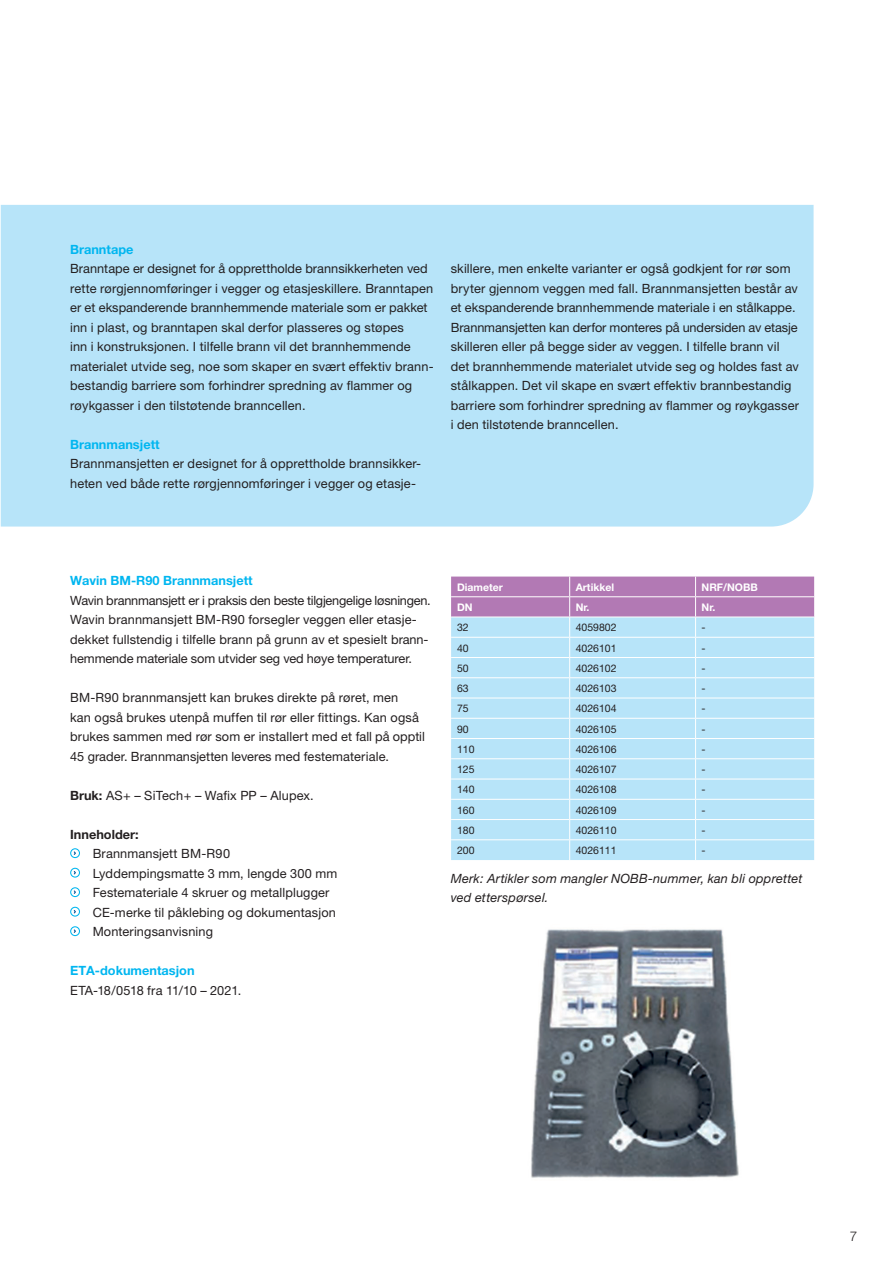
<style>
.page{position:relative;width:893px;height:1263px;background:#fff}
.page>*{position:absolute;margin:0;border:0;box-sizing:border-box;transform-origin:0 0}
.t1{font:300 13.5px "Helvetica Neue";color:#231f20}
.Body_text{font:12.75px/19.5px "Helvetica Neue";letter-spacing:.01em;color:#231f20}
.Body_text-2{font:12.75px "Helvetica Neue";letter-spacing:-.02em;color:#231f20}
.Caption_text{font:italic 12.75px/19.5px "Helvetica Neue";letter-spacing:.015em;color:#231f20}
.Body_text-3{font:700 12.75px "Helvetica Neue";color:#00b6f0}
.Body_text-4{font:700 12.75px "Helvetica Neue";color:#231f20}
.Table_text{font:10.5px "Helvetica Neue";color:#231f20}
.Table_header{font:700 10.5px "Helvetica Neue";color:#fff}
.s1{font-weight:700}
</style>
<div class="page">
<div style="left:1px;top:205px;width:813px;height:322px;background:#b7e4f9"></div>
<div style="left:70px;top:848px;width:10px;height:10px;border:1px solid #00b6f0;border-radius:50%"></div>
<div style="left:70px;top:868px;width:10px;height:9px;border:1px solid #00b6f0;border-radius:50%"></div>
<div style="left:70px;top:887px;width:10px;height:10px;border:1px solid #00b6f0;border-radius:50%"></div>
<div style="left:70px;top:907px;width:10px;height:9px;border:1px solid #00b6f0;border-radius:50%"></div>
<div style="left:70px;top:926px;width:10px;height:10px;border:1px solid #00b6f0;border-radius:50%"></div>
<img style="left:531px;top:929px;width:208px;height:249px">
<svg style="left:451px;top:576px;width:363px;height:284px;background:#bad6ef"></svg>
<p class="Body_text-3" style="left:70px;top:241px;width:65px">Branntape</p>
<p class="Body_text" style="left:70px;top:259px;width:359px">Branntape er designet for å opprettholde brannsikkerheten ved</p>
<p class="Body_text" style="left:70px;top:278px;width:365px">rette rørgjennomføringer i vegger og etasjeskillere. Branntapen er et ekspanderende brannhemmende materiale som er pakket inn i plast, og branntapen skal derfor plasseres og støpes<br>inn i konstruksjonen. I tilfelle brann vil det brannhemmende materialet utvide seg, noe som skaper en svært effektiv brann&shy;bestandig barriere som forhindrer spredning av flammer og røykgasser i den tilstøtende branncellen.</p>
<p class="Body_text-3" style="left:70px;top:436px;width:91px">Brannmansjett</p>
<p class="Body_text" style="left:70px;top:454px;width:353px">Brannmansjetten er designet for å opprettholde brannsikker&shy;heten ved både rette rørgjennomføringer i vegger og etasje-</p>
<p class="Body_text" style="left:451px;top:259px;width:350px">skillere, men enkelte varianter er også godkjent for rør som bryter gjennom veggen med fall. Brannmansjetten består av et ekspanderende brannhemmende materiale i en stålkappe.<br>Brannmansjetten kan derfor monteres på undersiden av etasje skilleren eller på begge sider av veggen. I tilfelle brann vil det brannhemmende materialet utvide seg og holdes fast av stålkappen. Det vil skape en svært effektiv brannbestandig barriere som forhindrer spredning av flammer og røykgasser i den tilstøtende branncellen.</p>
<p class="Body_text-3" style="left:70px;top:573px;width:184px">Wavin BM-R90 Brannmansjett</p>
<p class="Body_text-2" style="left:70px;top:592px;width:362px">Wavin brannmansjett er i praksis den beste tilgjengelige løsningen.</p>
<p class="Body_text" style="left:70px;top:610px;width:360px">Wavin brannmansjett BM-R90 forsegler veggen eller etasje&shy;dekket fullstendig i tilfelle brann på grunn av et spesielt brann&shy;hemmende materiale som utvider seg ved høye temperaturer.</p>
<p class="Body_text" style="left:70px;top:688px;width:356px">BM-R90 brannmansjett kan brukes direkte på røret, men<br>kan også brukes utenpå muffen til rør eller fittings. Kan også brukes sammen med rør som er installert med et fall på opptil 45 grader. Brannmansjetten leveres med festemateriale.</p>
<p class="Body_text" style="left:70px;top:785px;width:245px"><span class="s1">Bruk:</span> AS+ – SiTech+ – Wafix PP – Alupex.</p>
<p class="Body_text-4" style="left:70px;top:826px;width:70px">Inneholder:</p>
<p class="Body_text" style="left:93px;top:844px;width:139px">Brannmansjett BM-R90</p>
<p class="Body_text" style="left:93px;top:863px;width:246px">Lyddempingsmatte 3 mm, lengde 300 mm</p>
<p class="Body_text" style="left:93px;top:883px;width:238px">Festemateriale 4 skruer og metallplugger</p>
<p class="Body_text" style="left:93px;top:902px;width:245px">CE-merke til påklebing og dokumentasjon</p>
<p class="Body_text" style="left:93px;top:922px;width:122px">Monteringsanvisning</p>
<p class="Body_text-3" style="left:70px;top:963px;width:126px">ETA-dokumentasjon</p>
<p class="Body_text-2" style="left:70px;top:982px;width:173px">ETA-18/0518 fra 11/10 – 2021.</p>
<p class="Table_header" style="left:457px;top:580px;width:47px">Diameter</p>
<p class="Table_header" style="left:576px;top:580px;width:40px">Artikkel</p>
<p class="Table_header" style="left:702px;top:580px;width:58px">NRF/NOBB</p>
<p class="Table_header" style="left:457px;top:601px;width:17px">DN</p>
<p class="Table_header" style="left:576px;top:601px;width:15px">Nr.</p>
<p class="Table_header" style="left:702px;top:601px;width:15px">Nr.</p>
<p class="Table_text" style="left:457px;top:621px;width:13px">32</p>
<p class="Table_text" style="left:576px;top:621px;width:42px">4059802</p>
<p class="Table_text" style="left:702px;top:621px;width:6px">-</p>
<p class="Table_text" style="left:457px;top:641px;width:13px">40</p>
<p class="Table_text" style="left:576px;top:641px;width:42px">4026101</p>
<p class="Table_text" style="left:702px;top:641px;width:6px">-</p>
<p class="Table_text" style="left:457px;top:662px;width:13px">50</p>
<p class="Table_text" style="left:576px;top:662px;width:42px">4026102</p>
<p class="Table_text" style="left:702px;top:662px;width:6px">-</p>
<p class="Table_text" style="left:457px;top:682px;width:13px">63</p>
<p class="Table_text" style="left:576px;top:682px;width:42px">4026103</p>
<p class="Table_text" style="left:702px;top:682px;width:6px">-</p>
<p class="Table_text" style="left:457px;top:702px;width:13px">75</p>
<p class="Table_text" style="left:576px;top:702px;width:42px">4026104</p>
<p class="Table_text" style="left:702px;top:702px;width:6px">-</p>
<p class="Table_text" style="left:457px;top:722px;width:13px">90</p>
<p class="Table_text" style="left:576px;top:722px;width:42px">4026105</p>
<p class="Table_text" style="left:702px;top:722px;width:6px">-</p>
<p class="Table_text" style="left:457px;top:743px;width:19px">110</p>
<p class="Table_text" style="left:576px;top:743px;width:42px">4026106</p>
<p class="Table_text" style="left:702px;top:743px;width:6px">-</p>
<p class="Table_text" style="left:457px;top:763px;width:19px">125</p>
<p class="Table_text" style="left:576px;top:763px;width:42px">4026107</p>
<p class="Table_text" style="left:702px;top:763px;width:6px">-</p>
<p class="Table_text" style="left:457px;top:783px;width:19px">140</p>
<p class="Table_text" style="left:576px;top:783px;width:42px">4026108</p>
<p class="Table_text" style="left:702px;top:783px;width:6px">-</p>
<p class="Table_text" style="left:457px;top:803px;width:19px">160</p>
<p class="Table_text" style="left:576px;top:803px;width:42px">4026109</p>
<p class="Table_text" style="left:702px;top:803px;width:6px">-</p>
<p class="Table_text" style="left:457px;top:824px;width:19px">180</p>
<p class="Table_text" style="left:576px;top:824px;width:42px">4026110</p>
<p class="Table_text" style="left:702px;top:824px;width:6px">-</p>
<p class="Table_text" style="left:457px;top:844px;width:19px">200</p>
<p class="Table_text" style="left:576px;top:844px;width:42px">4026111</p>
<p class="Table_text" style="left:702px;top:844px;width:6px">-</p>
<p class="Caption_text" style="left:451px;top:868px;width:353px">Merk: Artikler som mangler NOBB-nummer, kan bli opprettet ved etterspørsel.</p>
<p class="t1" style="left:850px;top:1227px;width:9px">7</p>
</div>
